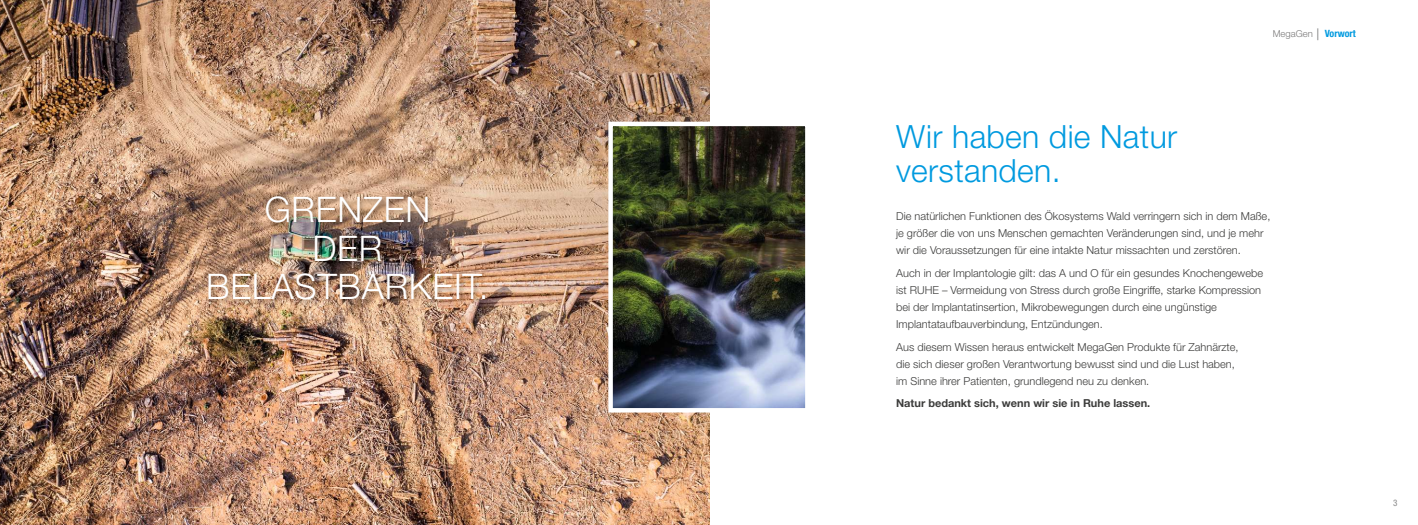
<style>
.page{position:relative;width:1418px;height:525px;background:#fff}
.page>*{position:absolute;margin:0;border:0;box-sizing:border-box;transform-origin:0 0}
.t1{font:300 35.2px/38.5px "Helvetica Neue LT Std";letter-spacing:.02em;color:#fff;text-align:center}
.t2{font:300 32px/34px "Helvetica Neue LT Std";letter-spacing:.01em;color:#009adf}
.t3{font:300 11px/17px "Helvetica Neue LT Std";color:#3c3c3b}
.t4{font:700 11px "Helvetica Neue LT Std";color:#3c3c3b}
.t5{font:300 9.5px "Helvetica Neue LT Std";color:#7c7b7b}
.t6{font:condensed 9px "Helvetica Neue LT Std";color:#878787}
.s1{font-stretch:condensed;font-size:16px}
.s2{font-weight:700;font-stretch:condensed;font-size:10px;color:#009adf}
</style>
<div class="page">
<img style="left:0;top:0;width:709px;height:524px">
<div style="left:206px;top:194px;width:285px;height:112px;background:#000;opacity:.35"></div>
<img style="left:613px;top:127px;width:191px;height:280px">
<div style="left:608px;top:122px;width:201px;height:290px;border:4px solid #fff"></div>
<h1 class="t1" style="left:206px;top:190px;width:284px">GRENZEN<br>DER<br>BELASTBARKEIT.</h1>
<h2 class="t2" style="left:896px;top:119px;width:282px">Wir haben die Natur verstanden.</h2>
<p class="t5" style="left:1272px;top:28px;width:85px">MegaGen <span class="s1">|</span> <span class="s2">Vorwort</span></p>
<p class="t3" style="left:896px;top:207px;width:376px">Die natürlichen Funktionen des Ökosystems Wald verringern sich in dem Maße, je größer die von uns Menschen gemachten Veränderungen sind, und je mehr wir die Voraussetzungen für eine intakte Natur missachten und zerstören.</p>
<p class="t3" style="left:896px;top:264px;width:368px">Auch in der Implantologie gilt: das A und O für ein gesundes Knochengewebe ist RUHE – Vermeidung von Stress durch große Eingriffe, starke Kompression bei der Implantatinsertion, Mikrobewegungen durch eine ungünstige Implantataufbauverbindung, Entzündungen.</p>
<p class="t3" style="left:896px;top:338px;width:344px">Aus diesem Wissen heraus entwickelt MegaGen Produkte für Zahnärzte, die sich dieser großen Verantwortung bewusst sind und die Lust haben, im Sinne ihrer Patienten, grundlegend neu zu denken.</p>
<p class="t4" style="left:896px;top:396px;width:255px">Natur bedankt sich, wenn wir sie in Ruhe lassen.</p>
<p class="t6" style="left:1393px;top:497px;width:6px">3</p>
</div>
